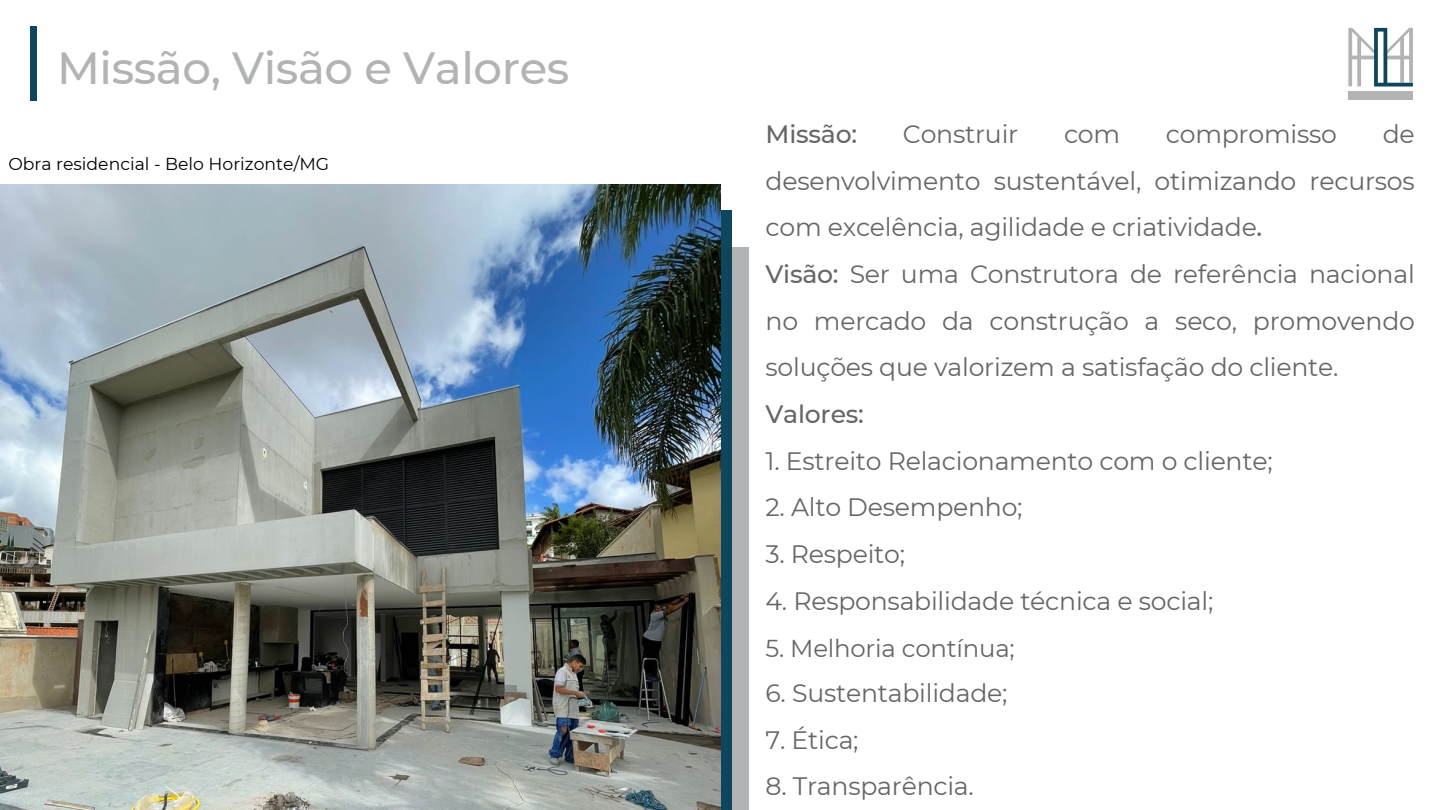
<style>
.page{position:relative;width:1440px;height:810px;background:#fff}
.page>*{position:absolute;margin:0;border:0;box-sizing:border-box;transform-origin:0 0}
.t1{font:500 45px "Montserrat";letter-spacing:-.01em;color:#b1b3b4}
.t2{font:25.12px/46.7px "Montserrat";letter-spacing:-.01em;color:#666;text-align:justify}
.t3{font:500 25.12px "Montserrat";letter-spacing:-.01em;color:#666}
.t4{font:24.45px "Montserrat";letter-spacing:-.01em;color:#666}
.t5{font:17.25px "Montserrat";color:#000}
.s1{font-weight:500}
</style>
<div class="page">
<div style="left:31px;top:26px;width:6px;height:74px;background:#0e465e"></div>
<div style="left:1348px;top:91px;width:65px;height:9px;background:#b1b3b4"></div>
<svg style="left:1348px;top:28px;width:65px;height:59px"></svg>
<div style="left:731px;top:248px;width:18px;height:562px;background:#b1b3b4"></div>
<img style="left:0;top:185px;width:720px;height:625px">
<p class="t1" style="left:57px;top:40px;width:514px">Missão, Visão e Valores</p>
<p class="t5" style="left:8px;top:154px;width:322px">Obra residencial - Belo Horizonte/MG</p>
<p class="t3" style="left:766px;top:119px;width:93px">Missão:</p>
<p class="t2" style="left:903px;top:111px;width:117px">Construir</p>
<p class="t2" style="left:1064px;top:111px;width:58px">com</p>
<p class="t2" style="left:1166px;top:111px;width:173px">compromisso</p>
<p class="t2" style="left:766px;top:111px;width:651px;text-indent:617px">de desenvolvimento sustentável, otimizando recursos com excelência, agilidade e criatividade<span class="s1">.</span></p>
<p class="t2" style="left:766px;top:251px;width:651px"><span class="s1">Visão:</span> Ser uma Construtora de referência nacional no mercado da construção a seco, promovendo soluções que valorizem a satisfação do cliente.</p>
<p class="t3" style="left:766px;top:399px;width:100px">Valores:</p>
<p class="t2" style="left:766px;top:437px;width:509px">1. Estreito Relacionamento com o cliente;</p>
<p class="t2" style="left:766px;top:484px;width:259px">2. Alto Desempenho;</p>
<p class="t2" style="left:766px;top:531px;width:141px">3. Respeito;</p>
<p class="t2" style="left:766px;top:578px;width:449px">4. Responsabilidade técnica e social;</p>
<p class="t4" style="left:766px;top:633px;width:251px">5. Melhoria contínua;</p>
<p class="t2" style="left:766px;top:670px;width:243px">6. Sustentabilidade;</p>
<p class="t2" style="left:766px;top:716px;width:95px">7. Ética;</p>
<p class="t2" style="left:766px;top:763px;width:210px">8. Transparência.</p>
</div>
